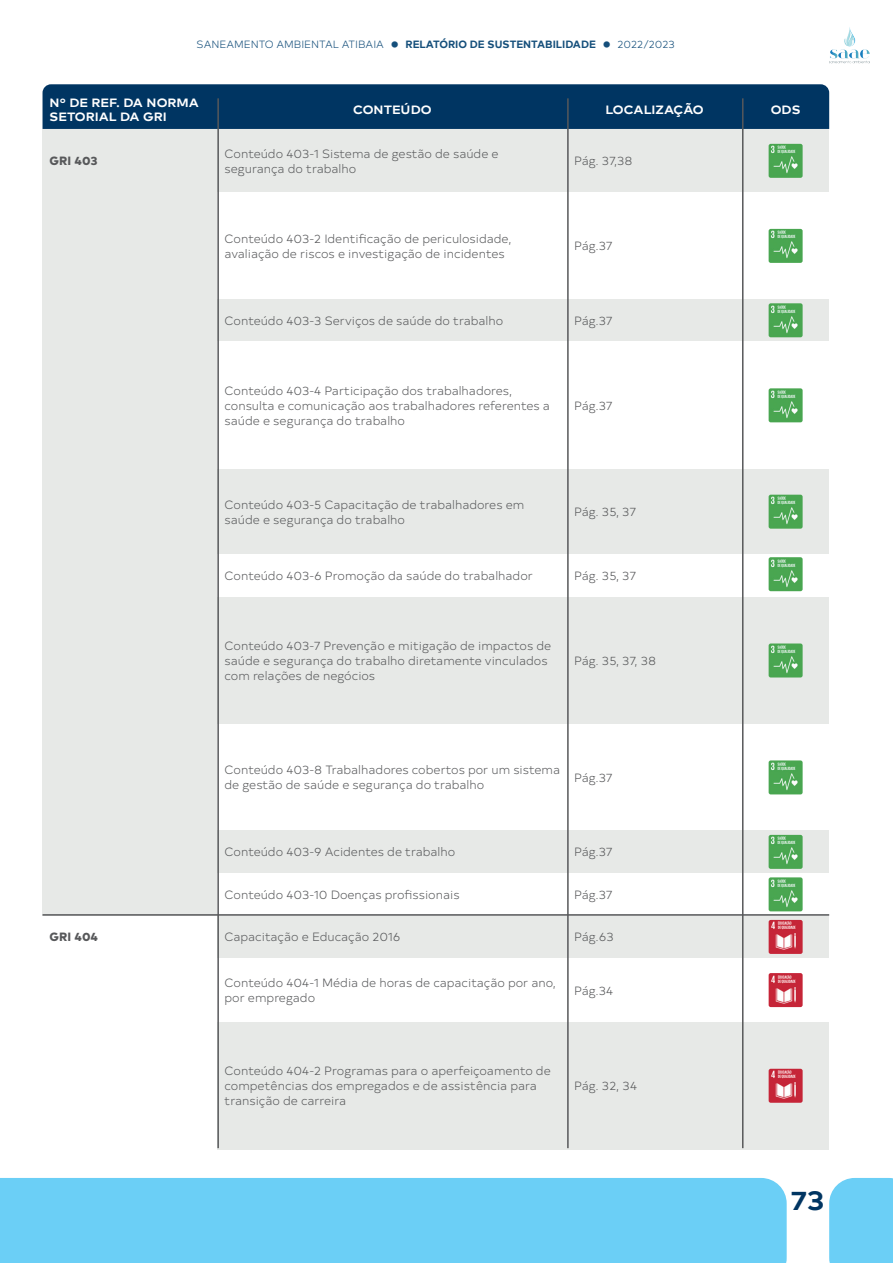
<style>
.page{position:relative;width:893px;height:1263px;background:#fff}
.page>*{position:absolute;margin:0;border:0;box-sizing:border-box;transform-origin:0 0}
.t1{font:700 36px "Typold";color:#154f7b}
.t2{font:700 27px "Typold Extended";color:#003562}
.t3{font:300 12px/15px "Typold";color:#57585a}
.t4{font:700 12px/13.5px "Typold Extended";color:#fff}
.t5{font:800 12px "Typold";color:#57585a}
.t6{font:300 10.5px "Typold";color:#154f7b}
.t7{font:700 10.5px "Typold";color:#154f7b}
</style>
<div class="page">
<div style="left:0;top:1178px;width:787px;height:85px;background:#6bcff6"></div>
<div style="left:829px;top:1178px;width:64px;height:85px;background:#6bcff6"></div>
<img style="left:829px;top:27px;width:41px;height:37px">
<div style="left:43px;top:157px;width:176px;height:759px;background:#e7e9e7"></div>
<div style="left:43px;top:84px;width:786px;height:45px;background:#003562"></div>
<div style="left:43px;top:129px;width:786px;height:64px;background:#e7e9e7"></div>
<div style="left:217px;top:299px;width:612px;height:43px;background:#e7e9e7"></div>
<div style="left:217px;top:469px;width:612px;height:85px;background:#e7e9e7"></div>
<div style="left:217px;top:597px;width:612px;height:127px;background:#e7e9e7"></div>
<div style="left:217px;top:831px;width:612px;height:42px;background:#e7e9e7"></div>
<div style="left:217px;top:916px;width:612px;height:42px;background:#e7e9e7"></div>
<div style="left:217px;top:1022px;width:612px;height:127px;background:#e7e9e7"></div>
<hr style="left:742px;top:98px;width:1px;height:1050px;background:#57585a">
<hr style="left:567px;top:98px;width:2px;height:1050px;background:#57585a">
<hr style="left:217px;top:98px;width:2px;height:1050px;background:#57585a">
<hr style="left:43px;top:914px;width:786px;height:2px;background:#57585a">
<img style="left:769px;top:144px;width:34px;height:34px">
<img style="left:769px;top:229px;width:34px;height:34px">
<img style="left:769px;top:303px;width:34px;height:34px">
<img style="left:769px;top:388px;width:34px;height:34px">
<img style="left:769px;top:495px;width:34px;height:34px">
<img style="left:769px;top:557px;width:34px;height:34px">
<img style="left:769px;top:643px;width:34px;height:34px">
<img style="left:769px;top:760px;width:34px;height:34px">
<img style="left:769px;top:835px;width:34px;height:34px">
<img style="left:769px;top:877px;width:34px;height:34px">
<img style="left:769px;top:920px;width:34px;height:34px">
<img style="left:769px;top:973px;width:34px;height:34px">
<img style="left:769px;top:1069px;width:34px;height:34px">
<p class="t6" style="left:197px;top:37px;width:189px">SANEAMENTO AMBIENTAL ATIBAIA</p>
<h1 class="t1" style="left:389px;top:4px;width:12px">.</h1>
<p class="t7" style="left:406px;top:36px;width:192px">RELATÓRIO DE SUSTENTABILIDADE</p>
<h1 class="t1" style="left:601px;top:4px;width:12px">.</h1>
<p class="t6" style="left:617px;top:37px;width:59px">2022/2023</p>
<p class="t4" style="left:50px;top:95px;width:151px">Nº DE REF. DA NORMA<br>SETORIAL DA GRI</p>
<p class="t4" style="left:353px;top:102px;width:80px">CONTEÚDO</p>
<p class="t4" style="left:606px;top:102px;width:100px">LOCALIZAÇÃO</p>
<p class="t4" style="left:771px;top:102px;width:31px">ODS</p>
<p class="t3" style="left:225px;top:145px;width:276px">Conteúdo 403-1 Sistema de gestão de saúde e segurança do trabalho</p>
<p class="t5" style="left:50px;top:151px;width:49px">GRI 403</p>
<p class="t3" style="left:574px;top:153px;width:60px">Pág. 37,38</p>
<p class="t3" style="left:225px;top:230px;width:289px">Conteúdo 403-2 Identificação de periculosidade, avaliação de riscos e investigação de incidentes</p>
<p class="t3" style="left:225px;top:312px;width:280px">Conteúdo 403-3 Serviços de saúde do trabalho</p>
<p class="t3" style="left:225px;top:382px;width:327px">Conteúdo 403-4 Participação dos trabalhadores, consulta e comunicação aos trabalhadores referentes a saúde e segurança do trabalho</p>
<p class="t3" style="left:574px;top:238px;width:40px">Pág.37</p>
<p class="t3" style="left:574px;top:312px;width:40px">Pág.37</p>
<p class="t3" style="left:574px;top:397px;width:40px">Pág.37</p>
<p class="t3" style="left:225px;top:496px;width:301px">Conteúdo 403-5 Capacitação de trabalhadores em saúde e segurança do trabalho</p>
<p class="t3" style="left:225px;top:567px;width:310px">Conteúdo 403-6 Promoção da saúde do trabalhador</p>
<p class="t3" style="left:225px;top:637px;width:328px">Conteúdo 403-7 Prevenção e mitigação de impactos de saúde e segurança do trabalho diretamente vinculados com relações de negócios</p>
<p class="t3" style="left:574px;top:503px;width:63px">Pág. 35, 37</p>
<p class="t3" style="left:574px;top:567px;width:63px">Pág. 35, 37</p>
<p class="t3" style="left:574px;top:652px;width:83px">Pág. 35, 37, 38</p>
<p class="t3" style="left:225px;top:762px;width:337px">Conteúdo 403-8 Trabalhadores cobertos por um sistema de gestão de saúde e segurança do trabalho</p>
<p class="t3" style="left:574px;top:769px;width:40px">Pág.37</p>
<p class="t3" style="left:225px;top:844px;width:232px">Conteúdo 403-9 Acidentes de trabalho</p>
<p class="t3" style="left:225px;top:886px;width:237px">Conteúdo 403-10 Doenças profissionais</p>
<p class="t3" style="left:225px;top:929px;width:177px">Capacitação e Educação 2016</p>
<p class="t3" style="left:225px;top:974px;width:333px">Conteúdo 404-1 Média de horas de capacitação por ano, por empregado</p>
<p class="t3" style="left:574px;top:844px;width:40px">Pág.37</p>
<p class="t3" style="left:574px;top:886px;width:40px">Pág.37</p>
<p class="t5" style="left:50px;top:927px;width:50px">GRI 404</p>
<p class="t3" style="left:574px;top:929px;width:41px">Pág.63</p>
<p class="t3" style="left:574px;top:982px;width:41px">Pág.34</p>
<p class="t3" style="left:225px;top:1063px;width:328px">Conteúdo 404-2 Programas para o aperfeiçoamento de competências dos empregados e de assistência para transição de carreira</p>
<p class="t3" style="left:574px;top:1078px;width:64px">Pág. 32, 34</p>
<h2 class="t2" style="left:791px;top:1178px;width:35px">73</h2>
</div>
